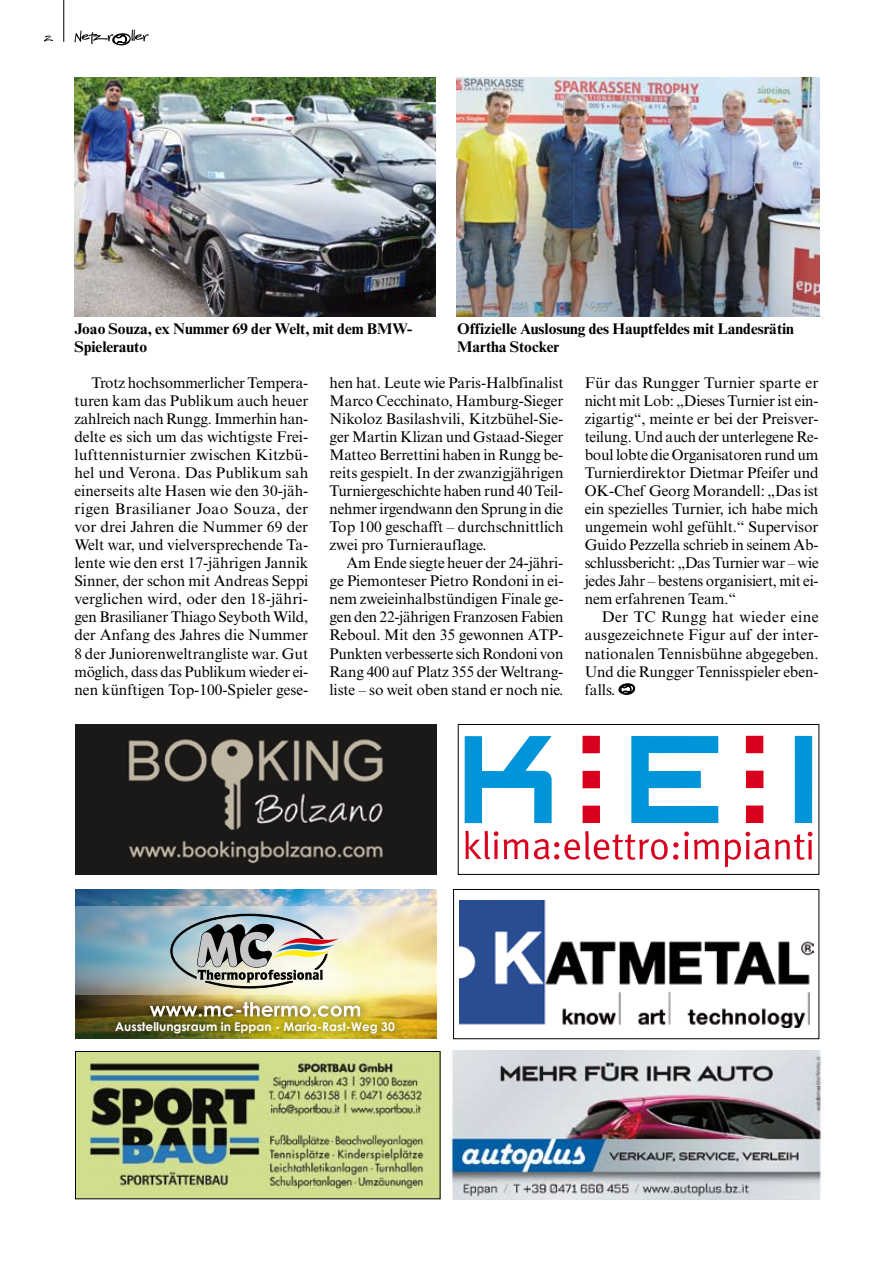
<style>
.page{position:relative;width:893px;height:1263px;background:#fff}
.page>*{position:absolute;margin:0;border:0;box-sizing:border-box;transform-origin:0 0}
.t1{font:15.45px/18px "Times New Roman MT Std";letter-spacing:-.005em;color:#000;text-align:justify}
.t2{font:700 15.45px/18px "Times New Roman MT Std";color:#000}
.t3{font:700 12.15px "Century Gothic";color:#fff}
</style>
<div class="page">
<hr style="left:63px;top:0;width:1px;height:42px;background:#000">
<svg style="left:74px;top:29px;width:75px;height:17px"></svg>
<img style="left:77px;top:1053px;width:361px;height:144px">
<div style="left:75px;top:1051px;width:365px;height:148px;border:1px solid #000"></div>
<img style="left:75px;top:889px;width:362px;height:149px">
<svg style="left:75px;top:906px;width:362px;height:89px;background:#becabe"></svg>
<div style="left:141px;top:993px;width:228px;height:33px;background:#000;opacity:.75"></div>
<svg style="left:150px;top:1002px;width:210px;height:11px"></svg>
<svg style="left:171px;top:914px;width:168px;height:74px;background:#a5aaa5"></svg>
<div style="left:107px;top:1013px;width:297px;height:25px;background:#000;opacity:.75"></div>
<svg style="left:44px;top:36px;width:9px;height:6px"></svg>
<img style="left:450px;top:1050px;width:372px;height:149px">
<div style="left:453px;top:889px;width:366px;height:150px;border:1px solid #000"></div>
<img style="left:459px;top:900px;width:354px;height:128px">
<img style="left:75px;top:724px;width:361px;height:150px">
<div style="left:583px;top:771px;width:17px;height:17px;background:#d8001d"></div>
<div style="left:583px;top:806px;width:17px;height:17px;background:#d8001d"></div>
<svg style="left:746px;top:771px;width:17px;height:17px"></svg>
<div style="left:746px;top:805px;width:17px;height:18px;background:#d8001d"></div>
<div style="left:582px;top:736px;width:18px;height:17px;background:#d8001d"></div>
<div style="left:746px;top:736px;width:17px;height:17px;background:#d8001d"></div>
<svg style="left:465px;top:736px;width:87px;height:87px"></svg>
<svg style="left:631px;top:736px;width:87px;height:87px"></svg>
<div style="left:795px;top:736px;width:17px;height:87px;background:#0095d8"></div>
<svg style="left:465px;top:831px;width:347px;height:36px"></svg>
<div style="left:458px;top:724px;width:361px;height:151px;border:1px solid #000"></div>
<svg style="left:618px;top:683px;width:17px;height:12px"></svg>
<img style="left:75px;top:78px;width:360px;height:238px">
<img style="left:457px;top:78px;width:362px;height:238px">
<p class="t2" style="left:74px;top:320px;width:339px">Joao Souza, ex Nummer 69 der Welt, mit dem BMW-<br>Spielerauto</p>
<p class="t2" style="left:457px;top:320px;width:338px">Offizielle Auslosung des Hauptfeldes mit Landesrätin<br>Martha Stocker</p>
<p class="t1" style="left:74px;top:374px;width:235px;text-indent:17px">Trotz hochsommerlicher Tempera&shy;turen kam das Publikum auch heuer zahlreich nach Rungg. Immerhin han&shy;delte es sich um das wichtigste Frei&shy;lufttennisturnier zwischen Kitzbü&shy;hel und Verona. Das Publikum sah einerseits alte Hasen wie den 30-jäh&shy;rigen Brasilianer Joao Souza, der vor drei Jahren die Nummer 69 der Welt war, und vielversprechende Ta&shy;lente wie den erst 17-jährigen Jannik Sinner, der schon mit Andreas Seppi verglichen wird, oder den 18-jähri&shy;gen Brasilianer Thiago Seyboth Wild, der Anfang des Jahres die Nummer 8 der Juniorenweltrangliste war. Gut möglich, dass das Publikum wieder ei&shy;nen künftigen Top-100-Spieler gese-</p>
<p class="t1" style="left:330px;top:374px;width:236px">hen hat. Leute wie Paris-Halbfinalist Marco Cecchinato, Hamburg-Sieger Nikoloz Basilashvili, Kitzbühel-Sie&shy;ger Martin Klizan und Gstaad-Sieger Matteo Berrettini haben in Rungg be&shy;reits gespielt. In der zwanzigjährigen Turniergeschichte haben rund 40 Teil&shy;nehmer irgendwann den Sprung in die Top 100 geschafft – durchschnittlich zwei pro Turnierauflage.</p>
<p class="t1" style="left:330px;top:554px;width:236px;text-indent:17px">Am Ende siegte heuer der 24-jähri&shy;ge Piemonteser Pietro Rondoni in ei&shy;nem zweieinhalbstündigen Finale ge&shy;gen den 22-jährigen Franzosen Fabien Reboul. Mit den 35 gewonnen ATP-Punkten verbesserte sich Rondoni von Rang 400 auf Platz 355 der Weltrang&shy;liste – so weit oben stand er noch nie.</p>
<p class="t1" style="left:585px;top:374px;width:236px">Für das Rungger Turnier sparte er nicht mit Lob: „Dieses Turnier ist ein&shy;zigartig“, meinte er bei der Preisver&shy;teilung. Und auch der unterlegene Re&shy;boul lobte die Organisatoren rund um Turnierdirektor Dietmar Pfeifer und OK-Chef Georg Morandell: „Das ist ein spezielles Turnier, ich habe mich ungemein wohl gefühlt.“ Supervisor Guido Pezzella schrieb in seinem Ab&shy;schlussbericht: „Das Turnier war – wie jedes Jahr – bestens organisiert, mit ei&shy;nem erfahrenen Team.“</p>
<p class="t1" style="left:585px;top:608px;width:235px;text-indent:17px">Der TC Rungg hat wieder eine ausgezeichnete Figur auf der inter&shy;nationalen Tennisbühne abgegeben.<br>Und die Rungger Tennisspieler eben&shy;falls.</p>
<p class="t3" style="left:115px;top:1017px;width:281px">Ausstellungsraum in Eppan - Maria-Rast-Weg 30</p>
</div>
